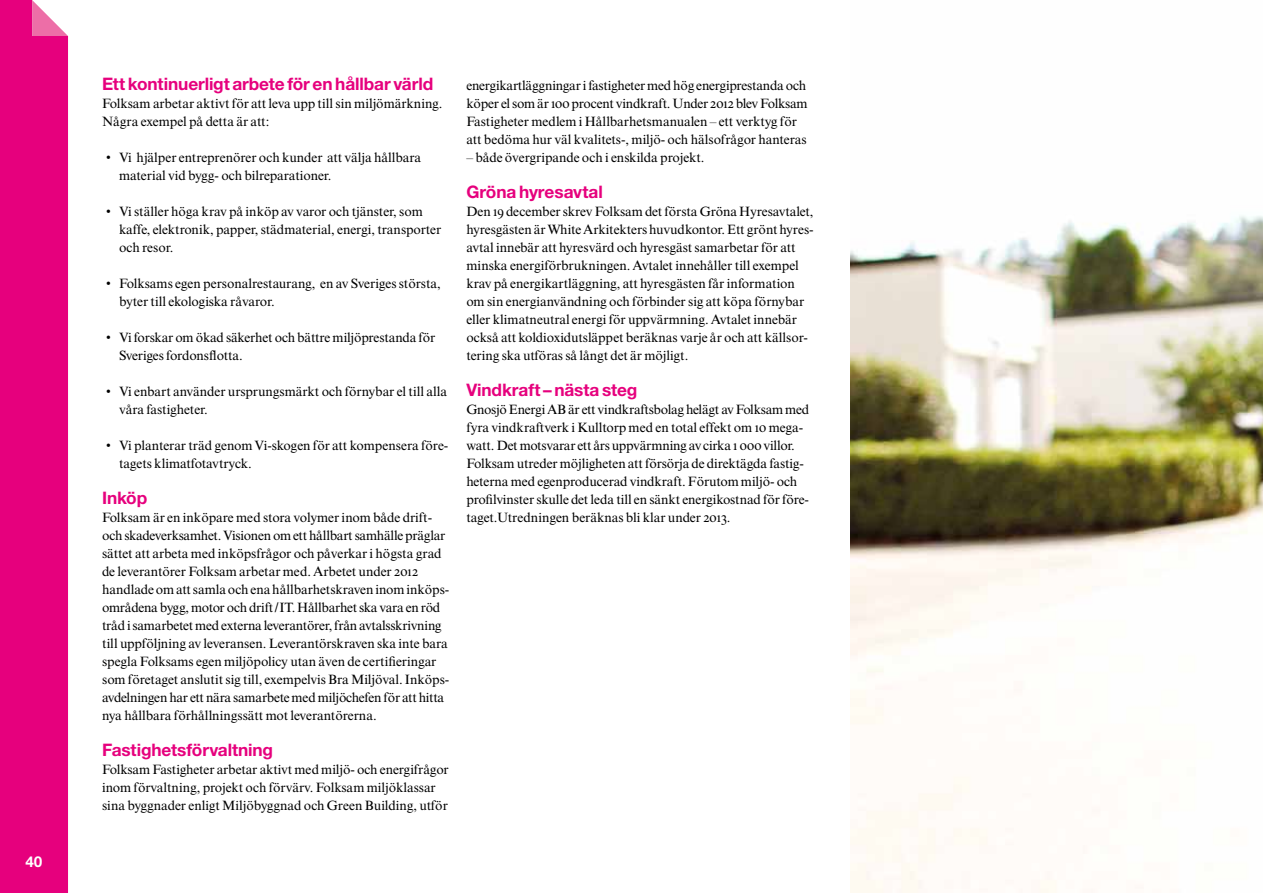
<style>
.page{position:relative;width:1263px;height:893px;background:#fff}
.page>*{position:absolute;margin:0;border:0;box-sizing:border-box;transform-origin:0 0}
.t1{font:700 17.25px "Helvetica Folksam";letter-spacing:-.005em;color:#e6007d}
.t2{font:700 15px "Helvetica Folksam";color:#fff}
.t3{font:13.5px/18px "Times Folksam";letter-spacing:-.01em;color:#000}
</style>
<div class="page">
<img style="left:850px;top:216px;width:413px;height:677px">
<div style="left:0;top:0;width:68px;height:893px;background:#e6007d"></div>
<svg style="left:32px;top:0;width:36px;height:36px"></svg>
<p class="t2" style="left:25px;top:852px;width:19px">40</p>
<p class="t1" style="left:102px;top:73px;width:333px">Ett kontinuerligt arbete för en hållbar värld</p>
<p class="t3" style="left:102px;top:94px;width:342px">Folksam arbetar aktivt för att leva upp till sin miljömärkning.<br>Några exempel på detta är att:</p>
<p class="t3" style="left:119px;top:148px;width:304px;text-indent:-13px">• Vi hjälper entreprenörer och kunder att välja hållbara material vid bygg- och bilreparationer.</p>
<p class="t3" style="left:119px;top:202px;width:324px;text-indent:-13px">• Vi ställer höga krav på inköp av varor och tjänster, som kaffe, elektronik, papper, städmaterial, energi, transporter och resor.</p>
<p class="t3" style="left:119px;top:274px;width:323px;text-indent:-13px">• Folksams egen personalrestaurang, en av Sveriges största, byter till ekologiska råvaror.</p>
<p class="t3" style="left:119px;top:328px;width:318px;text-indent:-13px">• Vi forskar om ökad säkerhet och bättre miljöprestanda för<br>Sveriges fordonsflotta.</p>
<p class="t3" style="left:119px;top:382px;width:330px;text-indent:-13px">• Vi enbart använder ursprungsmärkt och förnybar el till alla våra fastigheter.</p>
<p class="t3" style="left:119px;top:436px;width:331px;text-indent:-13px">• Vi planterar träd genom Vi-skogen för att kompensera före&shy;tagets klimatfotavtryck.</p>
<p class="t1" style="left:102px;top:487px;width:47px">Inköp</p>
<p class="t3" style="left:102px;top:508px;width:349px">Folksam är en inköpare med stora volymer inom både drift&shy;och skadeverksamhet. Visionen om ett hållbart samhälle präglar sättet att arbeta med inköpsfrågor och påverkar i högsta grad de leverantörer Folksam arbetar med. Arbetet under 2012 handlade om att samla och ena hållbarhetskraven inom inköps&shy;områdena bygg, motor och drift /IT. Hållbarhet ska vara en röd tråd i samarbetet med externa leverantörer, från avtalsskrivning till uppföljning av leveransen. Leverantörskraven ska inte bara spegla Folksams egen miljöpolicy utan även de certifieringar som företaget anslutit sig till, exempelvis Bra Miljöval. Inköps&shy;avdelningen har ett nära samarbete med miljöchefen för att hitta nya hållbara förhållningssätt mot leverantörerna.</p>
<p class="t1" style="left:102px;top:739px;width:173px">Fastighetsförvaltning</p>
<p class="t3" style="left:102px;top:760px;width:348px">Folksam Fastigheter arbetar aktivt med miljö- och energifrågor inom förvaltning, projekt och förvärv. Folksam miljöklassar sina byggnader enligt Miljöbyggnad och Green Building, utför</p>
<p class="t3" style="left:466px;top:76px;width:343px">energikartläggningar i fastigheter med hög energiprestanda och köper el som är 100 procent vindkraft. Under 2012 blev Folksam Fastigheter medlem i Hållbarhetsmanualen – ett verktyg för att bedöma hur väl kvalitets-, miljö- och hälsofrågor hanteras</p>
<p class="t3" style="left:466px;top:148px;width:240px">– både övergripande och i enskilda projekt.</p>
<p class="t1" style="left:466px;top:181px;width:138px">Gröna hyresavtal</p>
<p class="t3" style="left:466px;top:202px;width:349px">Den 19 december skrev Folksam det första Gröna Hyresavtalet, hyresgästen är White Arkitekters huvudkontor. Ett grönt hyres&shy;avtal innebär att hyresvärd och hyresgäst samarbetar för att minska energiförbrukningen. Avtalet innehåller till exempel krav på energikartläggning, att hyresgästen får information om sin energianvändning och förbinder sig att köpa förnybar eller klimatneutral energi för uppvärmning. Avtalet innebär också att koldioxidutsläppet beräknas varje år och att källsor&shy;tering ska utföras så långt det är möjligt.</p>
<p class="t1" style="left:466px;top:379px;width:173px">Vindkraft – nästa steg</p>
<p class="t3" style="left:466px;top:400px;width:345px">Gnosjö Energi AB är ett vindkraftsbolag helägt av Folksam med fyra vindkraftverk i Kulltorp med en total effekt om 10 mega&shy;watt. Det motsvarar ett års uppvärmning av cirka 1 000 villor.<br>Folksam utreder möjligheten att försörja de direktägda fastig&shy;heterna med egenproducerad vindkraft. Förutom miljö- och profilvinster skulle det leda till en sänkt energikostnad för före&shy;taget.Utredningen beräknas bli klar under 2013.</p>
</div>
